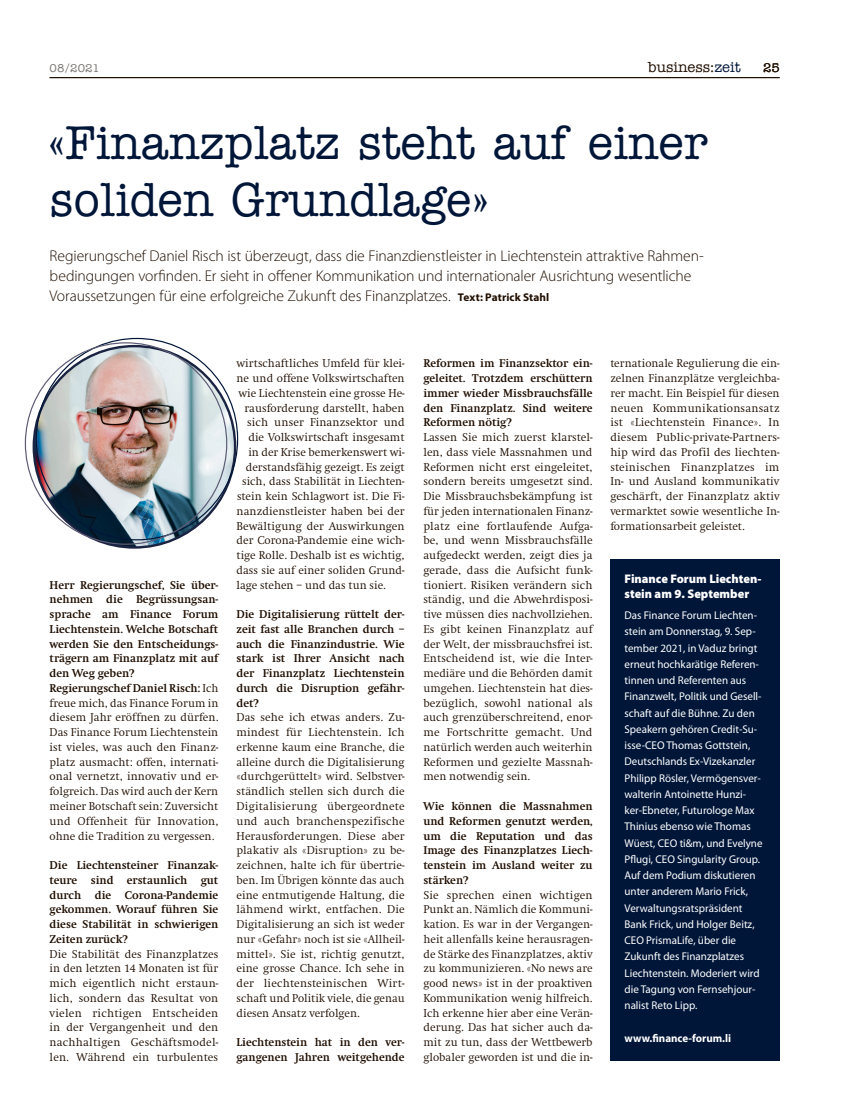
<style>
.page{position:relative;width:854px;height:1120px;background:#fff}
.page>*{position:absolute;margin:0;border:0;box-sizing:border-box;transform-origin:0 0}
.t1{font:500 47.5px/57px "American Typewriter";color:#001639}
.t2{font:300 15.62px/20px "Myriad Pro";letter-spacing:-.01em;color:#200e00}
.t3{font:15px "American Typewriter";color:#200e00}
.t4{font:900 12.5px/15px "Myriad Pro";color:#fff}
.t5{font:500 12.5px "American Typewriter";color:#200e00}
.t6{font:300 11.75px/14.8px "Swift";color:#200e00;text-align:justify}
.t7{font:700 11.75px/14.8px "Swift";color:#200e00;text-align:justify}
.t8{font:11.25px/16.2px "Myriad Pro";color:#fff}
.t9{font:700 11.25px "Myriad Pro";color:#fff}
.t10{font:500 11.25px "American Typewriter";color:#797572}
.s1{color:#001639}
.s2{font-weight:700;font-size:11.25px}
.s3{font-weight:700}
</style>
<div class="page">
<hr style="left:50px;top:77px;width:730px;height:1px;background:#200e00">
<div style="left:610px;top:559px;width:170px;height:501px;background:#001639"></div>
<img style="left:34px;top:346px;width:201px;height:201px;border-radius:101px">
<p class="t10" style="left:50px;top:62px;width:52px">08/2021</p>
<p class="t3" style="left:648px;top:55px;width:94px">business:<span class="s1">zeit</span></p>
<p class="t5" style="left:763px;top:60px;width:18px">25</p>
<h1 class="t1" style="left:50px;top:114px;width:660px">«Finanzplatz steht auf einer soliden Grundlage»</h1>
<p class="t2" style="left:50px;top:246px;width:656px">Regierungschef Daniel Risch ist überzeugt, dass die Finanzdienstleister in Liechtenstein attraktive Rahmen&shy;bedingungen vorfinden. Er sieht in offener Kommunikation und internationaler Ausrichtung wesentliche<br>Voraussetzungen für eine erfolgreiche Zukunft des Finanzplatzes. <span class="s2">Text: Patrick Stahl</span></p>
<p class="t6" style="left:50px;top:578px;width:170px;text-align:left"><span class="s3">Herr Regierungschef, Sie über&shy;nehmen die Begrüssungsan&shy;sprache am Finance Forum<br>Liechtenstein. Welche Botschaft werden Sie den Entscheidungs&shy;trägern am Finanzplatz mit auf den Weg geben?<br>Regierungschef Daniel Risch:</span> Ich freue mich, das Finance Forum in diesem Jahr eröffnen zu dürfen.<br>Das Finance Forum Liechtenstein ist vieles, was auch den Finanz&shy;platz ausmacht: offen, internati&shy;onal vernetzt, innovativ und er&shy;folgreich. Das wird auch der Kern meiner Botschaft sein: Zuversicht und Offenheit für Innovation, ohne die Tradition zu vergessen.</p>
<p class="t7" style="left:50px;top:858px;width:170px">Die Liechtensteiner Finanzak&shy;teure sind erstaunlich gut durch die Corona-Pandemie gekommen. Worauf führen Sie diese Stabilität in schwierigen Zeiten zurück?</p>
<p class="t6" style="left:50px;top:946px;width:170px">Die Stabilität des Finanzplatzes in den letzten 14 Monaten ist für mich eigentlich nicht erstaun&shy;lich, sondern das Resultat von vielen richtigen Entscheiden in der Vergangenheit und den nachhaltigen Geschäftsmodel&shy;len. Während ein turbulentes</p>
<p class="t6" style="left:237px;top:356px;width:170px">wirtschaftliches Umfeld für klei-</p>
<p class="t6" style="left:237px;top:371px;width:170px">ne und offene Volkswirtschaften</p>
<p class="t6" style="left:238px;top:386px;width:168px">wie Liechtenstein eine grosse He-</p>
<p class="t6" style="left:245px;top:401px;width:161px">rausforderung darstellt, haben</p>
<p class="t6" style="left:247px;top:415px;width:159px">sich unser Finanzsektor und</p>
<p class="t6" style="left:248px;top:430px;width:158px">die Volkswirtschaft insgesamt</p>
<p class="t6" style="left:248px;top:445px;width:158px">in der Krise bemerkenswert wi-</p>
<p class="t6" style="left:246px;top:460px;width:160px">derstandsfähig gezeigt. Es zeigt</p>
<p class="t6" style="left:242px;top:474px;width:164px">sich, dass Stabilität in Liechten-</p>
<p class="t6" style="left:237px;top:489px;width:169px">stein kein Schlagwort ist. Die Fi-</p>
<p class="t6" style="left:237px;top:504px;width:170px">nanzdienstleister haben bei der</p>
<p class="t6" style="left:237px;top:519px;width:170px">Bewältigung der Auswirkungen</p>
<p class="t6" style="left:237px;top:533px;width:170px">der Corona-Pandemie eine wich-</p>
<p class="t6" style="left:237px;top:548px;width:170px">tige Rolle. Deshalb ist es wichtig,</p>
<p class="t6" style="left:237px;top:563px;width:170px">dass sie auf einer soliden Grund-</p>
<p class="t6" style="left:237px;top:578px;width:151px">lage stehen – und das tun sie.</p>
<p class="t7" style="left:237px;top:607px;width:170px">Die Digitalisierung rüttelt der&shy;zeit fast alle Branchen durch – auch die Finanzindustrie. Wie stark ist Ihrer Ansicht nach der Finanzplatz Liechtenstein durch die Disruption gefähr&shy;det?</p>
<p class="t6" style="left:237px;top:710px;width:170px">Das sehe ich etwas anders. Zu&shy;mindest für Liechtenstein. Ich erkenne kaum eine Branche, die alleine durch die Digitalisierung «durchgerüttelt» wird. Selbstver&shy;ständlich stellen sich durch die Digitalisierung übergeordnete und auch branchenspezifische Herausforderungen. Diese aber plakativ als «Disruption» zu be&shy;zeichnen, halte ich für übertrie&shy;ben. Im Übrigen könnte das auch eine entmutigende Haltung, die lähmend wirkt, entfachen. Die Digitalisierung an sich ist weder nur «Gefahr» noch ist sie «Allheil&shy;mittel». Sie ist, richtig genutzt, eine grosse Chance. Ich sehe in der liechtensteinischen Wirt&shy;schaft und Politik viele, die genau diesen Ansatz verfolgen.</p>
<p class="t7" style="left:237px;top:1035px;width:170px">Liechtenstein hat in den ver&shy;gangenen Jahren weitgehende</p>
<p class="t7" style="left:423px;top:356px;width:171px">Reformen im Finanzsektor ein&shy;geleitet. Trotzdem erschüttern immer wieder Missbrauchsfälle den Finanzplatz. Sind weitere Reformen nötig?</p>
<p class="t6" style="left:423px;top:430px;width:171px">Lassen Sie mich zuerst klarstel&shy;len, dass viele Massnahmen und Reformen nicht erst eingeleitet, sondern bereits umgesetzt sind.<br>Die Missbrauchsbekämpfung ist für jeden internationalen Finanz&shy;platz eine fortlaufende Aufga&shy;be, und wenn Missbrauchsfälle aufgedeckt werden, zeigt dies ja gerade, dass die Aufsicht funk&shy;tioniert. Risiken verändern sich ständig, und die Abwehrdisposi&shy;tive müssen dies nachvollziehen.<br>Es gibt keinen Finanzplatz auf der Welt, der missbrauchsfrei ist.<br>Entscheidend ist, wie die Inter&shy;mediäre und die Behörden damit umgehen. Liechtenstein hat dies&shy;bezüglich, sowohl national als auch grenzüberschreitend, enor&shy;me Fortschritte gemacht. Und natürlich werden auch weiterhin Reformen und gezielte Massnah&shy;men notwendig sein.</p>
<p class="t7" style="left:423px;top:799px;width:171px">Wie können die Massnahmen und Reformen genutzt werden, um die Reputation und das Image des Finanzplatzes Liech&shy;tenstein im Ausland weiter zu stärken?</p>
<p class="t6" style="left:423px;top:887px;width:171px">Sie sprechen einen wichtigen Punkt an. Nämlich die Kommuni&shy;kation. Es war in der Vergangen&shy;heit allenfalls keine herausragen&shy;de Stärke des Finanzplatzes, aktiv zu kommunizieren. «No news are good news» ist in der proaktiven Kommunikation wenig hilfreich.<br>Ich erkenne hier aber eine Verän&shy;derung. Das hat sicher auch da&shy;mit zu tun, dass der Wettbewerb globaler geworden ist und die in-</p>
<p class="t6" style="left:610px;top:356px;width:171px">ternationale Regulierung die ein&shy;zelnen Finanzplätze vergleichba&shy;rer macht. Ein Beispiel für diesen neuen Kommunikationsansatz ist «Liechtenstein Finance». In diesem Public-private-Partners&shy;hip wird das Profil des liechten&shy;steinischen Finanzplatzes im In- und Ausland kommunikativ geschärft, der Finanzplatz aktiv vermarktet sowie wesentliche In&shy;formationsarbeit geleistet.</p>
<p class="t4" style="left:625px;top:571px;width:138px">Finance Forum Liechten&shy;stein am 9. September</p>
<p class="t8" style="left:625px;top:607px;width:140px">Das Finance Forum Liechten&shy;stein am Donnerstag, 9. Sep&shy;tember 2021, in Vaduz bringt erneut hochkarätige Referen&shy;tinnen und Referenten aus<br>Finanzwelt, Politik und Gesell&shy;schaft auf die Bühne. Zu den<br>Speakern gehören Credit-Su&shy;isse-CEO Thomas Gottstein,<br>Deutschlands Ex-Vizekanzler<br>Philipp Rösler, Vermögensver&shy;walterin Antoinette Hunzi&shy;ker-Ebneter, Futurologe Max<br>Thinius ebenso wie Thomas<br>Wüest, CEO ti&amp;m, und Evelyne<br>Pflugi, CEO Singularity Group.<br>Auf dem Podium diskutieren unter anderem Mario Frick,<br>Verwaltungsratspräsident<br>Bank Frick, und Holger Beitz,<br>CEO PrismaLife, über die<br>Zukunft des Finanzplatzes<br>Liechtenstein. Moderiert wird die Tagung von Fernsehjour&shy;nalist Reto Lipp.</p>
<p class="t9" style="left:625px;top:1031px;width:108px">www.finance-forum.li</p>
</div>
